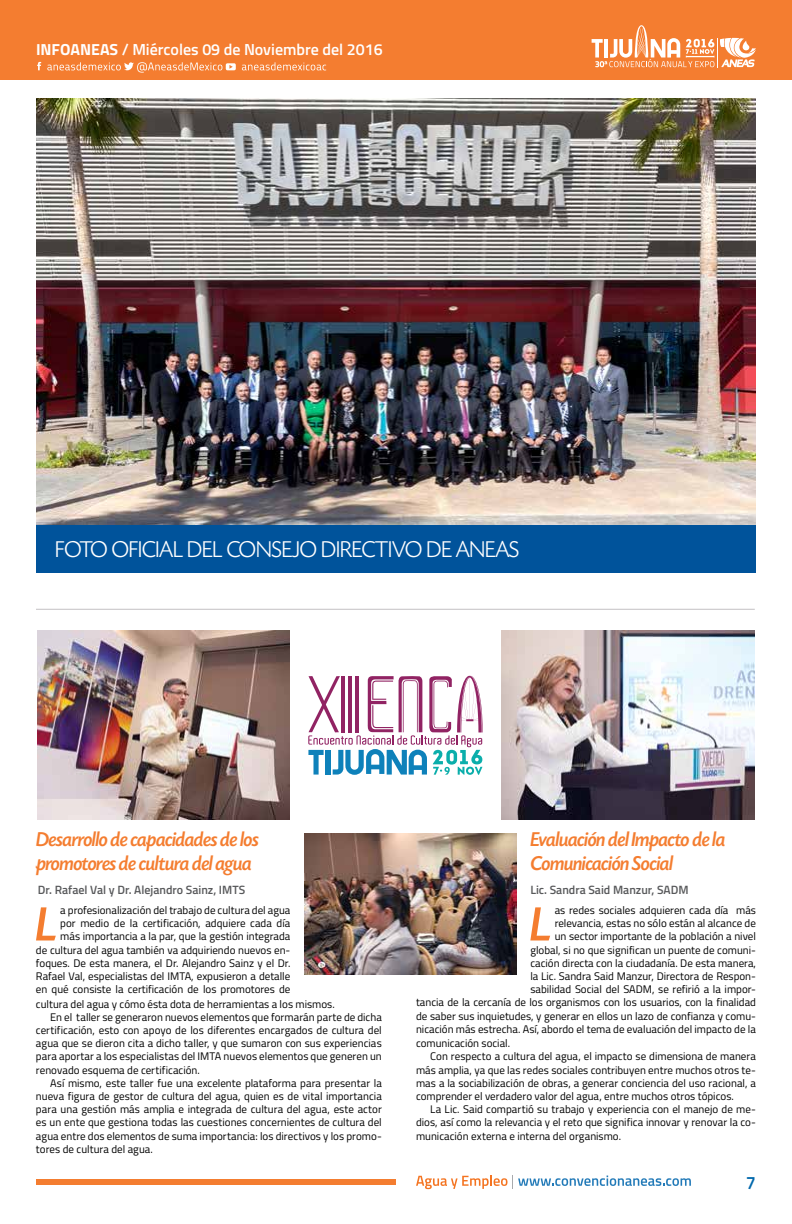
<style>
.page{position:relative;width:792px;height:1224px;background:#fff}
.page>*{position:absolute;margin:0;border:0;box-sizing:border-box;transform-origin:0 0}
.t1{font:italic 500 50.5px "Today SHOP";color:#f47d30}
.t2{font:300 24px "Today SHOP";color:#fff}
.t3{font:italic 500 21px/24px "Today SHOP";letter-spacing:-.015em;color:#f47d30}
.t4{font:600 18px "Titillium Web";color:#0068ac}
.t5{font:600 16px "Titillium Web";color:#fff}
.t6{font:600 12px "Titillium Web";color:#58595b}
.t7{font:11px/13.2px "Titillium Web";color:#000;text-align:right}
.s1{font-weight:700}
</style>
<div class="page">
<div style="left:0;top:0;width:792px;height:79px;background:#f47d30"></div>
<svg style="left:592px;top:25px;width:164px;height:42px"></svg>
<div style="left:36px;top:1179px;width:360px;height:6px;background:#f47d30"></div>
<svg style="left:37px;top:62px;width:4px;height:8px"></svg>
<svg style="left:47px;top:62px;width:279px;height:11px"></svg>
<svg style="left:416px;top:1175px;width:275px;height:14px"></svg>
<svg style="left:308px;top:676px;width:175px;height:99px"></svg>
<img style="left:37px;top:99px;width:719px;height:426px">
<div style="left:36px;top:525px;width:720px;height:48px;background:#00539b"></div>
<hr style="left:36px;top:609px;width:719px;height:1px;background:#c3c1c3">
<img style="left:501px;top:631px;width:254px;height:189px">
<img style="left:37px;top:631px;width:253px;height:189px">
<img style="left:305px;top:834px;width:211px;height:141px">
<h3 class="t5" style="left:36px;top:38px;width:348px"><span class="s1">INFOANEAS</span> / Miércoles 09 de Noviembre del 2016</h3>
<h2 class="t2" style="left:55px;top:536px;width:415px">FOTO OFICIAL DEL CONSEJO DIRECTIVO DE ANEAS</h2>
<h3 class="t3" style="left:36px;top:828px;width:224px">Desarrollo de capacidades de los promotores de cultura del agua</h3>
<h3 class="t3" style="left:530px;top:828px;width:196px">Evaluación del Impacto de la<br>Comunicación Social</h3>
<h1 class="t1" style="left:36px;top:898px;width:23px">L</h1>
<p class="t6" style="left:38px;top:881px;width:209px">Dr. Rafael Val y Dr. Alejandro Sainz, IMTS</p>
<p class="t6" style="left:530px;top:881px;width:160px">Lic. Sandra Said Manzur, SADM</p>
<p class="t7" style="left:36px;top:903px;width:256px">a profesionalización del trabajo de cultura del agua<br>por medio de la certificación, adquiere cada día<br>más importancia a la par, que la gestión integrada<br>de cultura del agua también va adquiriendo nuevos en&shy;foques. De esta manera, el Dr. Alejandro Sainz y el Dr.<br>Rafael Val, especialistas del IMTA, expusieron a detalle en qué consiste la certificación de los promotores de</p>
<p class="t7" style="left:36px;top:997px;width:300px">cultura del agua y cómo ésta dota de herramientas a los mismos.</p>
<p class="t7" style="left:50px;top:1010px;width:333px">En el taller se generaron nuevos elementos que formarán parte de dicha</p>
<p class="t7" style="left:36px;top:1023px;width:347px">certificación, esto con apoyo de los diferentes encargados de cultura del</p>
<p class="t7" style="left:36px;top:1036px;width:347px">agua que se dieron cita a dicho taller, y que sumaron con sus experiencias</p>
<p class="t7" style="left:36px;top:1050px;width:347px">para aportar a los especialistas del IMTA nuevos elementos que generen un</p>
<p class="t7" style="left:36px;top:1063px;width:165px">renovado esquema de certificación.</p>
<p class="t7" style="left:50px;top:1076px;width:333px">Así mismo, este taller fue una excelente plataforma para presentar la</p>
<p class="t7" style="left:36px;top:1089px;width:347px">nueva figura de gestor de cultura del agua, quien es de vital importancia</p>
<p class="t7" style="left:36px;top:1102px;width:347px">para una gestión más amplia e integrada de cultura del agua, este actor</p>
<p class="t7" style="left:36px;top:1116px;width:347px">es un ente que gestiona todas las cuestiones concernientes de cultura del</p>
<p class="t7" style="left:36px;top:1129px;width:347px">agua entre dos elementos de suma importancia: los directivos y los promo-</p>
<p class="t7" style="left:36px;top:1142px;width:119px">tores de cultura del agua.</p>
<p class="t7" style="left:416px;top:903px;width:341px">as redes sociales adquieren cada día más<br>relevancia, estas no sólo están al alcance de<br>un sector importante de la población a nivel<br>global, si no que significan un puente de comuni-<br>cación directa con la ciudadanía. De esta manera,<br>la Lic. Sandra Said Manzur, Directora de Respon-<br>sabilidad Social del SADM, se refirió a la impor-<br>tancia de la cercanía de los organismos con los usuarios, con la finalidad de saber sus inquietudes, y generar en ellos un lazo de confianza y comu&shy;nicación más estrecha. Así, abordo el tema de evaluación del impacto de la</p>
<p class="t7" style="left:416px;top:1036px;width:96px">comunicación social.</p>
<p class="t7" style="left:430px;top:1050px;width:327px">Con respecto a cultura del agua, el impacto se dimensiona de manera</p>
<p class="t7" style="left:416px;top:1063px;width:341px">más amplia, ya que las redes sociales contribuyen entre muchos otros te-</p>
<p class="t7" style="left:416px;top:1076px;width:341px">mas a la sociabilización de obras, a generar conciencia del uso racional, a</p>
<p class="t7" style="left:416px;top:1089px;width:319px">comprender el verdadero valor del agua, entre muchos otros tópicos.</p>
<p class="t7" style="left:430px;top:1102px;width:327px">La Lic. Said compartió su trabajo y experiencia con el manejo de me-</p>
<p class="t7" style="left:416px;top:1116px;width:341px">dios, así como la relevancia y el reto que significa innovar y renovar la co-</p>
<p class="t7" style="left:416px;top:1129px;width:207px">municación externa e interna del organismo.</p>
<h1 class="t1" style="left:530px;top:898px;width:23px">L</h1>
<h3 class="t4" style="left:746px;top:1169px;width:12px">7</h3>
</div>
